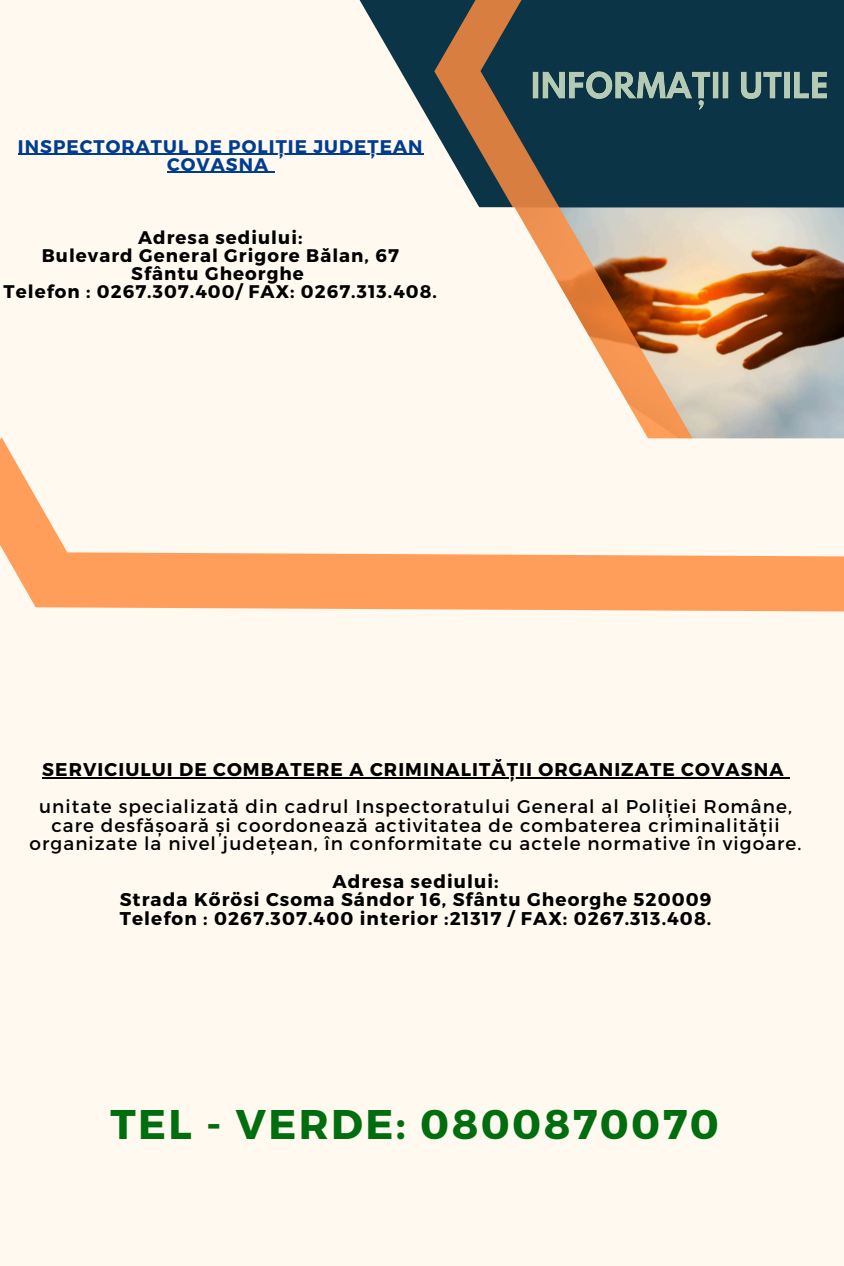
<style>
.page{position:relative;width:844px;height:1266px;background:#fff9ef}
.page>*{position:absolute;margin:0;border:0;box-sizing:border-box;transform-origin:0 0}
.t1{font:700 41.4px "Montserrat";letter-spacing:.06em;color:#006d0f}
.t2{font:18.45px/18.6px "Montserrat";letter-spacing:.06em;color:#000;text-align:center}
.t3{font:700 18.45px/18.6px "Montserrat";letter-spacing:.06em;color:#000;text-align:center}
.t4{font:700 18.23px/18px "Montserrat";letter-spacing:.06em;color:#000;text-align:center}
.t5{font:700 18.23px/18px "Montserrat";letter-spacing:.06em;color:#003d8f;text-align:center}
</style>
<div class="page">
<svg style="left:352px;top:0;width:82px;height:154px"></svg>
<svg style="left:434px;top:0;width:410px;height:437px;background:#495355"></svg>
<img style="left:529px;top:70px;width:308px;height:45px">
<svg style="left:434px;top:207px;width:308px;height:230px"></svg>
<hr style="left:42px;top:777px;width:742px;height:2px;background:#000">
<svg style="left:784px;top:777px;width:6px;height:2px"></svg>
<hr style="left:18px;top:154px;width:406px;height:1px;background:#003d8f">
<hr style="left:167px;top:172px;width:102px;height:1px;background:#003d8f">
<svg style="left:0;top:437px;width:844px;height:175px"></svg>
<p class="t5" style="left:18px;top:136px;width:406px">INSPECTORATUL DE POLIȚIE JUDEȚEAN<br>COVASNA</p>
<h3 class="t4" style="left:4px;top:228px;width:435px">Adresa sediului:<br>Bulevard General Grigore Bălan, 67<br>Sfântu Gheorghe<br>Telefon : 0267.307.400/ FAX: 0267.313.408.</h3>
<p class="t3" style="left:42px;top:759px;width:743px">SERVICIULUI DE COMBATERE A CRIMINALITĂŢII ORGANIZATE COVASNA</p>
<p class="t2" style="left:30px;top:796px;width:773px">unitate specializată din cadrul Inspectoratului General al Poliţiei Române, care desfăşoară şi coordonează activitatea de combaterea criminalităţii organizate la nivel județean, în conformitate cu actele normative în vigoare.</p>
<p class="t3" style="left:120px;top:871px;width:593px">Adresa sediului:<br>Strada Kőrösi Csoma Sándor 16, Sfântu Gheorghe 520009<br>Telefon : 0267.307.400 interior :21317 / FAX: 0267.313.408.</p>
<h4 class="t1" style="left:110px;top:1097px;width:610px">TEL - VERDE: 0800870070</h4>
</div>
